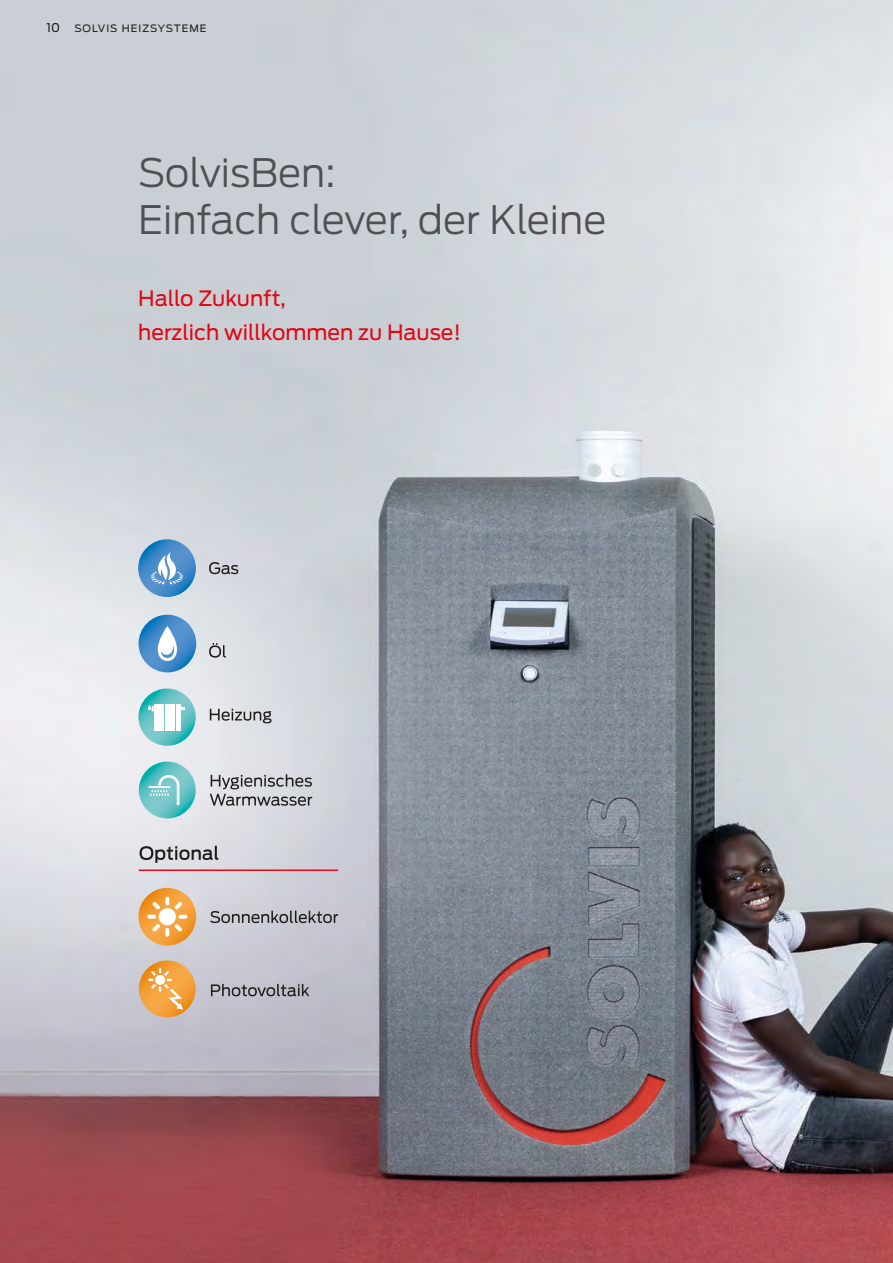
<style>
.page{position:relative;width:893px;height:1263px;background:#fff}
.page>*{position:absolute;margin:0;border:0;box-sizing:border-box;transform-origin:0 0}
.t1{font:300 39px/46.8px "Antenna";color:#504f53}
.t2{font:21px/34px "Antenna";color:#e30613}
.t3{font:12px "Antenna";color:#1d1d1b}
.t4{font:10.2px "Antenna";letter-spacing:.1em;color:#1d1d1b}
</style>
<div class="page">
<img style="left:0;top:0;width:893px;height:1263px">
<svg style="left:139px;top:615px;width:57px;height:57px;background:#3c87c7"></svg>
<svg style="left:158px;top:626px;width:19px;height:35px"></svg>
<svg style="left:138px;top:539px;width:58px;height:58px;background:#3d88c7"></svg>
<svg style="left:151px;top:552px;width:32px;height:32px"></svg>
<svg style="left:139px;top:960px;width:57px;height:57px"></svg>
<svg style="left:148px;top:968px;width:35px;height:41px"></svg>
<svg style="left:211px;top:984px;width:98px;height:12px"></svg>
<svg style="left:138px;top:888px;width:58px;height:57px"></svg>
<svg style="left:147px;top:915px;width:40px;height:22px"></svg>
<svg style="left:152px;top:897px;width:30px;height:12px"></svg>
<div style="left:159px;top:908px;width:17px;height:17px;background:#fff;border-radius:50%"></div>
<hr style="left:139px;top:869px;width:199px;height:2px;background:#e30d18">
<svg style="left:140px;top:846px;width:78px;height:17px"></svg>
<svg style="left:210px;top:911px;width:128px;height:12px;background:#94949a"></svg>
<svg style="left:209px;top:643px;width:17px;height:14px"></svg>
<svg style="left:210px;top:709px;width:61px;height:14px"></svg>
<svg style="left:209px;top:562px;width:29px;height:12px"></svg>
<svg style="left:139px;top:761px;width:57px;height:57px;background:#5ac0c2"></svg>
<svg style="left:138px;top:688px;width:58px;height:58px;background:#66c4c6"></svg>
<hr style="left:148px;top:786px;width:22px;height:2px;background:#fff">
<svg style="left:150px;top:775px;width:29px;height:30px"></svg>
<div style="left:154px;top:705px;width:5px;height:26px;background:#fff"></div>
<svg style="left:148px;top:705px;width:6px;height:6px"></svg>
<div style="left:176px;top:705px;width:5px;height:26px;background:#fff"></div>
<hr style="left:171px;top:705px;width:4px;height:26px;background:#fff">
<div style="left:165px;top:705px;width:5px;height:26px;background:#fff"></div>
<hr style="left:160px;top:705px;width:4px;height:26px;background:#fff">
<svg style="left:210px;top:774px;width:102px;height:32px;background:#adafb2"></svg>
<p class="t3" style="left:46px;top:20px;width:15px">10</p>
<p class="t4" style="left:74px;top:22px;width:134px">SOLVIS HEIZSYSTEME</p>
<h1 class="t1" style="left:138px;top:150px;width:470px">SolvisBen:<br>Einfach clever, der Kleine</h1>
<p class="t2" style="left:138px;top:282px;width:325px">Hallo Zukunft,<br>herzlich willkommen zu Hause!</p>
</div>
